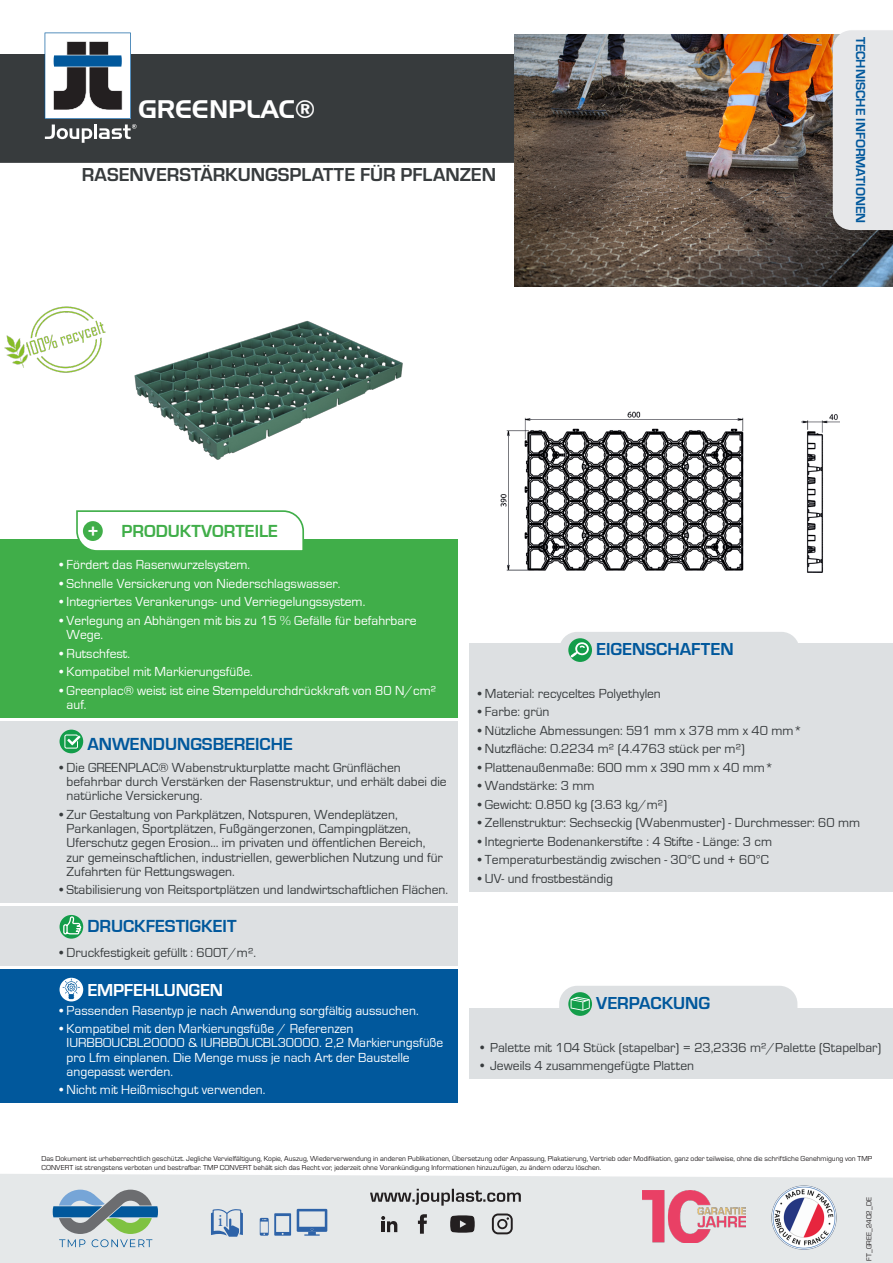
<style>
.page{position:relative;width:893px;height:1263px;background:#fff}
.page>*{position:absolute;margin:0;border:0;box-sizing:border-box;transform-origin:0 0}
.Nom_générique{font:24.75px "Handel Gothic BT";color:#fff}
.Désignation{font:700 19.5px "Eurostile";color:#373b3d}
.t1{font:700 18px "Eurostile";color:#01589c}
.t2{font:700 18px "Eurostile";color:#01589c}
.t3{font:700 18px "Eurostile";color:#40ae49}
.Specifique{font:700 18px "Eurostile";letter-spacing:-.01em;color:#fff}
.t4{font:700 18px "Eurostile";color:#fff}
.t5{font:17.1px "Minion Pro";color:#2e63a8}
.Specifique-2{font:13.5px/14.2px "Eurostile";color:#373b3d}
.Specifique-3{font:13.5px/14.2px "Eurostile";color:#fff}
.t6{font:13.5px "Eurostile";color:#373b3d}
.t7{font:700 13.5px "Eurostile";color:#01589c}
.t8{font:7.5px/9px "Eurostile";color:#231f20}
</style>
<div class="page">
<div style="left:0;top:1174px;width:893px;height:89px;background:#e5e8e9"></div>
<div style="left:0;top:54px;width:514px;height:109px;background:#373b3d"></div>
<svg style="left:53px;top:1189px;width:105px;height:58px;background:#96afb7"></svg>
<img style="left:771px;top:1184px;width:66px;height:66px">
<img style="left:642px;top:1190px;width:104px;height:52px">
<svg style="left:370px;top:1189px;width:151px;height:16px;background:#aaabac"></svg>
<svg style="left:450px;top:1215px;width:25px;height:18px"></svg>
<svg style="left:381px;top:1216px;width:16px;height:16px"></svg>
<svg style="left:418px;top:1214px;width:9px;height:20px"></svg>
<svg style="left:492px;top:1213px;width:21px;height:21px"></svg>
<div style="left:469px;top:1009px;width:424px;height:70px;background:#dde0e2"></div>
<div style="left:559px;top:986px;width:238px;height:41px;background:#dde0e2;border-radius:18px"></div>
<svg style="left:568px;top:992px;width:24px;height:24px"></svg>
<svg style="left:571px;top:997px;width:19px;height:14px"></svg>
<div style="left:469px;top:643px;width:424px;height:248px;background:#dde0e2"></div>
<div style="left:559px;top:632px;width:240px;height:41px;background:#dde0e2;border-radius:18px"></div>
<svg style="left:568px;top:638px;width:24px;height:24px"></svg>
<svg style="left:571px;top:642px;width:18px;height:16px"></svg>
<img style="left:514px;top:35px;width:379px;height:252px">
<div style="left:830px;top:29px;width:63px;height:210px;background:#231f20;opacity:.15"></div>
<div style="left:833px;top:30px;width:60px;height:200px;background:#e6e7e9"></div>
<img style="left:500px;top:411px;width:339px;height:161px">
<svg style="left:45px;top:33px;width:92px;height:110px"></svg>
<div style="left:0;top:539px;width:458px;height:178px;background:#40ae49"></div>
<div style="left:0;top:721px;width:458px;height:182px;background:#dde0e2"></div>
<div style="left:60px;top:730px;width:23px;height:23px;background:#139d4a;border-radius:50%"></div>
<svg style="left:64px;top:734px;width:16px;height:15px"></svg>
<div style="left:0;top:906px;width:458px;height:60px;background:#dde0e2"></div>
<div style="left:60px;top:915px;width:23px;height:24px;background:#139d4a;border-radius:50%"></div>
<svg style="left:63px;top:915px;width:19px;height:20px"></svg>
<div style="left:0;top:969px;width:458px;height:134px;background:#01589c"></div>
<div style="left:60px;top:978px;width:23px;height:23px;background:#fff;border-radius:50%"></div>
<svg style="left:63px;top:979px;width:17px;height:20px"></svg>
<img style="left:4px;top:306px;width:101px;height:67px">
<img style="left:134px;top:320px;width:269px;height:140px">
<svg style="left:76px;top:510px;width:228px;height:41px"></svg>
<div style="left:83px;top:521px;width:20px;height:20px;background:#40ae49;border-radius:50%"></div>
<svg style="left:211px;top:1209px;width:32px;height:28px"></svg>
<svg style="left:260px;top:1213px;width:31px;height:23px"></svg>
<svg style="left:297px;top:1209px;width:30px;height:27px"></svg>
<p class="Nom_générique" style="left:139px;top:94px;width:178px">GREENPLAC®</p>
<p class="Désignation" style="left:82px;top:161px;width:416px">RASENVERSTÄRKUNGSPLATTE FÜR PFLANZEN</p>
<p class="t4" style="left:88px;top:521px;width:13px">+</p>
<p class="t3" style="left:121px;top:521px;width:158px">PRODUKTVORTEILE</p>
<p class="t7" style="left:870px;top:37px;width:188px;rotate:90deg">TECHNISCHE INFORMATIONEN</p>
<p class="Specifique-3" style="left:60px;top:558px;width:192px">• Fördert das Rasenwurzelsystem.</p>
<p class="Specifique-3" style="left:60px;top:577px;width:282px">• Schnelle Versickerung von Niederschlagswasser.</p>
<p class="Specifique-3" style="left:60px;top:595px;width:307px">• Integriertes Verankerungs- und Verriegelungssystem.</p>
<p class="Specifique-3" style="left:67px;top:614px;width:351px;text-indent:-7px">• Verlegung an Abhängen mit bis zu 15 % Gefälle für befahrbare<br>Wege.</p>
<p class="Specifique-3" style="left:60px;top:646px;width:72px">• Rutschfest.</p>
<p class="Specifique-3" style="left:60px;top:665px;width:195px">• Kompatibel mit Markierungsfüße.</p>
<p class="Specifique-3" style="left:67px;top:683px;width:371px;text-indent:-7px">• Greenplac® weist ist eine Stempeldurchdrückkraft von 80 N/cm² auf.</p>
<p class="t1" style="left:87px;top:734px;width:207px">ANWENDUNGSBEREICHE</p>
<p class="Specifique-2" style="left:67px;top:760px;width:382px;text-indent:-7px">• Die GREENPLAC® Wabenstrukturplatte macht Grünflächen befahrbar durch Verstärken der Rasenstruktur, und erhält dabei die natürliche Versickerung.</p>
<p class="Specifique-2" style="left:67px;top:807px;width:378px;text-indent:-7px">• Zur Gestaltung von Parkplätzen, Notspuren, Wendeplätzen, Parkanlagen, Sportplätzen, Fußgängerzonen, Campingplätzen, Uferschutz gegen Erosion… im privaten und öffentlichen Bereich, zur gemeinschaftlichen, industriellen, gewerblichen Nutzung und für Zufahrten für Rettungswagen.</p>
<p class="Specifique-2" style="left:60px;top:883px;width:390px">• Stabilisierung von Reitsportplätzen und landwirtschaftlichen Flächen.</p>
<p class="t1" style="left:87px;top:916px;width:151px">DRUCKFESTIGKEIT</p>
<p class="Specifique-2" style="left:60px;top:946px;width:198px">• Druckfestigkeit gefüllt : 600T/m².</p>
<p class="Specifique" style="left:87px;top:977px;width:137px">EMPFEHLUNGEN</p>
<p class="Specifique-3" style="left:60px;top:1003px;width:361px">• Passenden Rasentyp je nach Anwendung sorgfältig aussuchen.</p>
<p class="Specifique-3" style="left:67px;top:1022px;width:378px;text-indent:-7px">• Kompatibel mit den Markierungsfüße / Referenzen IURBBOUCBL20000 &amp; IURBBOUCBL30000. 2,2 Markierungsfüße pro Lfm einplanen. Die Menge muss je nach Art der Baustelle angepasst werden.</p>
<p class="Specifique-3" style="left:60px;top:1083px;width:207px">• Nicht mit Heißmischgut verwenden.</p>
<p class="t2" style="left:596px;top:636px;width:139px">EIGENSCHAFTEN</p>
<p class="Specifique-2" style="left:478px;top:686px;width:185px">• Material: recyceltes Polyethylen</p>
<p class="Specifique-2" style="left:478px;top:705px;width:73px">• Farbe: grün</p>
<p class="Specifique-2" style="left:478px;top:723px;width:326px">• Nützliche Abmessungen: 591 mm x 378 mm x 40 mm*</p>
<p class="Specifique-2" style="left:478px;top:742px;width:269px">• Nutzfläche: 0.2234 m² (4.4763 stück per m²)</p>
<p class="Specifique-2" style="left:478px;top:760px;width:297px">• Plattenaußenmaße: 600 mm x 390 mm x 40 mm*</p>
<p class="Specifique-2" style="left:478px;top:779px;width:118px">• Wandstärke: 3 mm</p>
<p class="Specifique-2" style="left:478px;top:797px;width:191px">• Gewicht: 0.850 kg (3.63 kg/m²)</p>
<p class="Specifique-2" style="left:478px;top:816px;width:384px">• Zellenstruktur: Sechseckig (Wabenmuster) - Durchmesser: 60 mm</p>
<p class="Specifique-2" style="left:478px;top:834px;width:296px">• Integrierte Bodenankerstifte : 4 Stifte - Länge: 3 cm</p>
<p class="Specifique-2" style="left:478px;top:853px;width:292px">• Temperaturbeständig zwischen - 30°C und + 60°C</p>
<p class="Specifique-2" style="left:478px;top:871px;width:137px">• UV- und frostbeständig</p>
<p class="t2" style="left:596px;top:990px;width:116px">VERPACKUNG</p>
<p class="t6" style="left:478px;top:1038px;width:405px">• Palette mit 104 Stück (stapelbar) = 23,2336 m²/Palette (Stapelbar)</p>
<p class="t6" style="left:478px;top:1056px;width:218px">• Jeweils 4 zusammengefügte Platten</p>
<p class="t8" style="left:42px;top:1154px;width:832px">Das Dokument ist urheberrechtlich geschützt. Jegliche Vervielfältigung, Kopie, Auszug, Wiederverwendung in anderen Publikationen, Übersetzung oder Anpassung, Plakatierung, Vertrieb oder Modifikation, ganz oder teilweise, ohne die schriftliche Genehmigung von TMP<br>CONVERT ist strengstens verboten und bestrafbar. TMP CONVERT behält sich das Recht vor, jederzeit ohne Vorankündigung Informationen hinzuzufügen, zu ändern oderzu löschen.</p>
<p class="t5" style="left:218px;top:1208px;width:6px">i</p>
<p class="t8" style="left:864px;top:1261px;width:65px;rotate:-90deg">FT_GREE_2402_DE</p>
</div>
